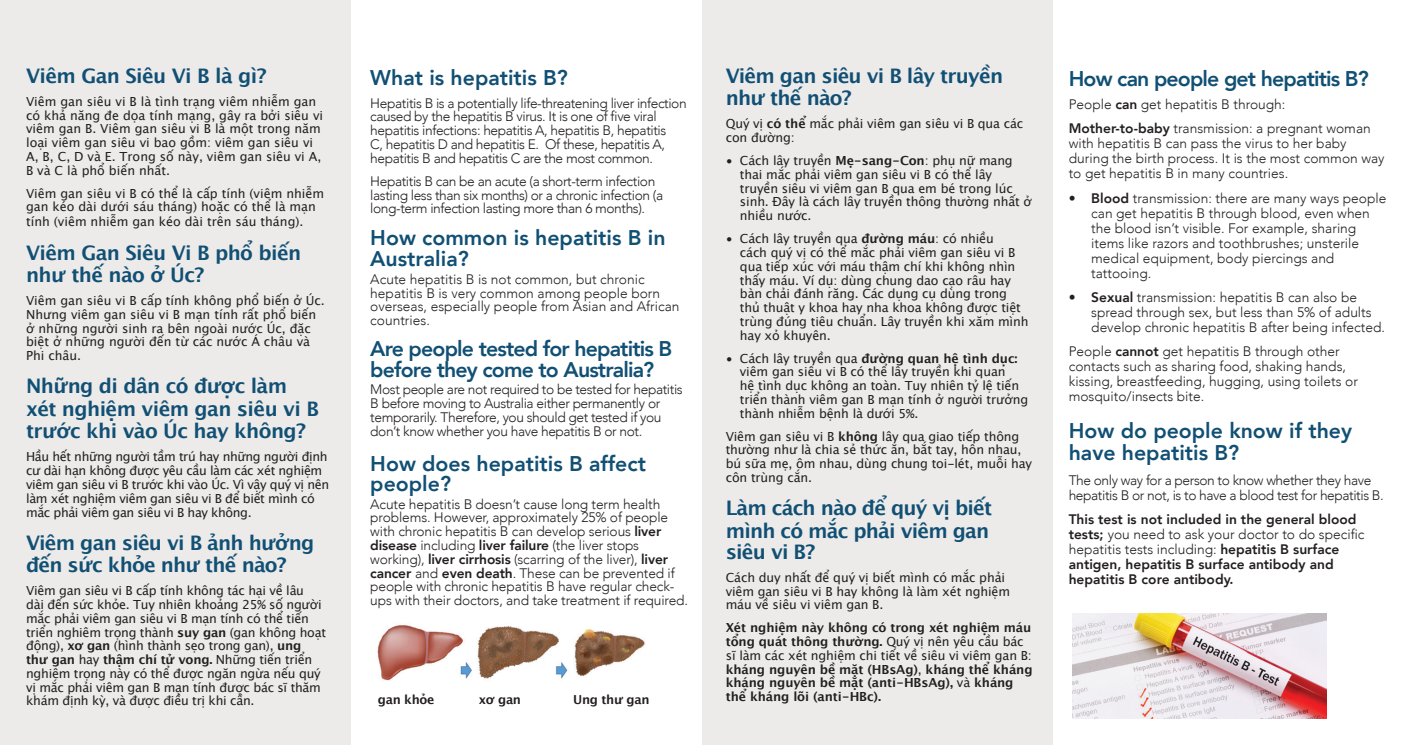
<style>
.page{position:relative;width:1404px;height:745px;background:#fff}
.page>*{position:absolute;margin:0;border:0;box-sizing:border-box;transform-origin:0 0}
.t1{font:800 21.25px/21.2px "Avenir";color:#115074}
.t2{font:800 21.25px/21.2px "Avenir";letter-spacing:-.04em;color:#115074}
.t3{font:700 20px/22.5px "Lucida Grande";letter-spacing:-.04em;color:#115074}
.t4{font:300 13.75px/15px "Avenir";letter-spacing:-.01em;color:#231f20}
.t5{font:300 13.75px/13.8px "Avenir";letter-spacing:-.03em;color:#231f20}
.t6{font:800 13.75px/15px "Avenir";color:#231f20}
.t7{font:12.5px/13.8px "Lucida Grande";letter-spacing:-.01em;color:#231f20}
.t8{font:700 12.5px/13.8px "Lucida Grande";letter-spacing:-.01em;color:#231f20}
.t9{font:12.5px/13.8px "Lucida Grande";letter-spacing:-.03em;color:#231f20}
.t10{font:700 12.38px "Lucida Grande";letter-spacing:-.025em;color:#231f20}
.s1{font-weight:700}
.s2{font-weight:400}
.s3{font-weight:800}
.s4{font-weight:300}
</style>
<div class="page">
<div style="left:0;top:0;width:351px;height:744px;background:#edebea"></div>
<div style="left:702px;top:0;width:350px;height:744px;background:#edebea"></div>
<img style="left:1072px;top:613px;width:254px;height:105px">
<img style="left:377px;top:625px;width:268px;height:56px">
<p class="t3" style="left:26px;top:64px;width:242px">Viêm Gan Siêu Vi B là gì?</p>
<p class="t7" style="left:26px;top:95px;width:298px">Viêm gan siêu vi B là tình trạng viêm nhiễm gan có khả năng đe dọa tính mạng, gây ra bởi siêu vi viêm gan B. Viêm gan siêu vi B là một trong năm loại viêm gan siêu vi bao gồm: viêm gan siêu vi A, B, C, D và E. Trong số này, viêm gan siêu vi A, B và C là phổ biến nhất.</p>
<p class="t7" style="left:26px;top:186px;width:299px">Viêm gan siêu vi B có thể là cấp tính (viêm nhiễm gan kéo dài dưới sáu tháng) hoặc có thể là mạn</p>
<p class="t7" style="left:26px;top:215px;width:279px">tính (viêm nhiễm gan kéo dài trên sáu tháng).</p>
<p class="t3" style="left:26px;top:241px;width:277px">Viêm Gan Siêu Vi B phổ biến như thế nào ở Úc?</p>
<p class="t7" style="left:26px;top:294px;width:300px">Viêm gan siêu vi B cấp tính không phổ biến ở Úc.<br>Nhưng viêm gan siêu vi B mạn tính rất phổ biến ở những người sinh ra bên ngoài nước Úc, đặc biệt ở những người đến từ các nước Á châu và Phi châu.</p>
<p class="t3" style="left:26px;top:374px;width:294px">Những di dân có được làm xét nghiệm viêm gan siêu vi B trước khi vào Úc hay không?</p>
<p class="t9" style="left:26px;top:450px;width:304px">Hầu hết những người tầm trú hay những người định cư dài hạn không được yêu cầu làm các xét nghiệm viêm gan siêu vi B trước khi vào Úc. Vì vậy quý vị nên làm xét nghiệm viêm gan siêu vi B để biết mình có mắc phải viêm gan siêu vi B hay không.</p>
<p class="t3" style="left:26px;top:530px;width:290px">Viêm gan siêu vi B ảnh hưởng đến sức khỏe như thế nào?</p>
<p class="t7" style="left:26px;top:583px;width:301px">Viêm gan siêu vi B cấp tính không tác hại về lâu<br>dài đến sức khỏe. Tuy nhiên khoảng 25% số người mắc phải viêm gan siêu vi B mạn tính có thể tiến triển nghiêm trọng thành <span class="s1">suy gan</span> (gan không hoạt động), <span class="s1">xơ gan</span> (hình thành sẹo trong gan), <span class="s1">ung thư gan</span> hay <span class="s1">thậm chí tử vong.</span> Những tiến triển nghiêm trọng này có thể được ngăn ngừa nếu quý vị mắc phải viêm gan B mạn tính được bác sĩ thăm khám định kỳ, và được điều trị khi cần.</p>
<p class="t3" style="left:725px;top:64px;width:279px">Viêm gan siêu vi B lây truyền như thế nào?</p>
<p class="t7" style="left:725px;top:117px;width:299px">Quý vị <span class="s1">có thể</span> mắc phải viêm gan siêu vi B qua các con đường:</p>
<p class="t7" style="left:740px;top:154px;width:293px;text-indent:-14px">• Cách lây truyền <span class="s1">Mẹ-sang-Con</span>: phụ nữ mang thai mắc phải viêm gan siêu vi B có thể lây truyền siêu vi viêm gan B qua em bé trong lúc sinh. Đây là cách lây truyền thông thường nhất ở nhiều nước.</p>
<p class="t7" style="left:740px;top:232px;width:290px;text-indent:-14px">• Cách lây truyền qua <span class="s1">đường máu</span>: có nhiều<br>cách quý vị có thể mắc phải viêm gan siêu vi B qua tiếp xúc với máu thậm chí khi không nhìn thấy máu. Ví dụ: dùng chung dao cạo râu hay bàn chải đánh răng. Các dụng cụ dùng trong thủ thuật y khoa hay nha khoa không được tiệt trùng đúng tiêu chuẩn. Lây truyền khi xăm mình hay xỏ khuyên.</p>
<p class="t7" style="left:740px;top:351px;width:290px;text-indent:-14px">• Cách lây truyền qua <span class="s1">đường quan hệ tình dục: </span>viêm gan siêu vi B có thể lây truyền khi quan<br>hệ tình dục không an toàn. Tuy nhiên tỷ lệ tiến triển thành viêm gan B mạn tính ở người trưởng thành nhiễm bệnh là dưới 5%.</p>
<p class="t7" style="left:725px;top:429px;width:308px">Viêm gan siêu vi B <span class="s1">không</span> lây qua giao tiếp thông thường như là chia sẻ thức ăn, bắt tay, hôn nhau, bú sữa mẹ, ôm nhau, dùng chung toi-lét, muỗi hay côn trùng cắn.</p>
<p class="t3" style="left:725px;top:496px;width:268px;line-height:21.9px">Làm cách nào để quý vị biết mình có mắc phải viêm gan siêu vi B?</p>
<p class="t7" style="left:725px;top:570px;width:286px">Cách duy nhất để quý vị biết mình có mắc phải viêm gan siêu vi B hay không là làm xét nghiệm máu về siêu vi viêm gan B.</p>
<p class="t8" style="left:725px;top:620px;width:308px">Xét nghiệm này không có trong xét nghiệm máu tổng quát thông thường. <span class="s2">Quý vị nên yêu cầu bác sĩ làm các xét nghiệm chi tiết về siêu vi viêm gan B: </span>kháng nguyên bề mặt (HBsAg)<span class="s2">,</span> kháng thể kháng kháng nguyên bề mặt (anti-HBsAg), <span class="s2">và</span> kháng</p>
<p class="t1" style="left:370px;top:67px;width:199px">What is hepatitis B?</p>
<p class="t5" style="left:370px;top:96px;width:318px">Hepatitis B is a potentially life-threatening liver infection caused by the hepatitis B virus. It is one of five viral hepatitis infections: hepatitis A, hepatitis B, hepatitis<br>C, hepatitis D and hepatitis E. Of these, hepatitis A, hepatitis B and hepatitis C are the most common.</p>
<p class="t5" style="left:370px;top:174px;width:294px">Hepatitis B can be an acute (a short-term infection lasting less than six months) or a chronic infection (a long-term infection lasting more than 6 months).</p>
<p class="t1" style="left:370px;top:227px;width:297px">How common is hepatitis B in<br>Australia?</p>
<p class="t4" style="left:370px;top:272px;width:311px;line-height:13.8px">Acute hepatitis B is not common, but chronic hepatitis B is very common among people born overseas, especially people from Asian and African countries.</p>
<p class="t2" style="left:370px;top:337px;width:303px">Are people tested for hepatitis B before they come to Australia?</p>
<p class="t5" style="left:370px;top:382px;width:314px">Most people are not required to be tested for hepatitis B before moving to Australia either permanently or temporarily. Therefore, you should get tested if you don’t know whether you have hepatitis B or not.</p>
<p class="t1" style="left:370px;top:453px;width:277px;line-height:20px">How does hepatitis B affect people?</p>
<p class="t4" style="left:370px;top:496px;width:319px;line-height:13.8px">Acute hepatitis B doesn’t cause long term health problems. However, approximately 25% of people with chronic hepatitis B can develop serious <span class="s3">liver disease</span> including <span class="s3">liver failure</span> (the liver stops working), <span class="s3">liver cirrhosis</span> (scarring of the liver), <span class="s3">liver cancer</span> and <span class="s3">even death</span>. These can be prevented if people with chronic hepatitis B have regular check&shy;ups with their doctors, and take treatment if required.</p>
<p class="t10" style="left:378px;top:689px;width:58px">gan khỏe</p>
<p class="t10" style="left:478px;top:689px;width:44px">xơ gan</p>
<p class="t10" style="left:573px;top:689px;width:78px">Ung thư gan</p>
<p class="t8" style="left:725px;top:689px;width:157px">thể kháng lõi (anti-HBc).</p>
<p class="t2" style="left:1068px;top:68px;width:301px">How can people get hepatitis B?</p>
<p class="t4" style="left:1068px;top:97px;width:218px">People <span class="s3">can</span> get hepatitis B through:</p>
<p class="t4" style="left:1068px;top:121px;width:317px"><span class="s3">Mother-to-baby</span> transmission: a pregnant woman with hepatitis B can pass the virus to her baby during the birth process. It is the most common way to get hepatitis B in many countries.</p>
<p class="t4" style="left:1091px;top:190px;width:297px;text-indent:-22px"><span class="s3">• Blood</span> transmission: there are many ways people can get hepatitis B through blood, even when the blood isn’t visible. For example, sharing items like razors and toothbrushes; unsterile medical equipment, body piercings and tattooing.</p>
<p class="t4" style="left:1091px;top:289px;width:295px;text-indent:-22px"><span class="s3">• Sexual</span> transmission: hepatitis B can also be spread through sex, but less than 5% of adults develop chronic hepatitis B after being infected.</p>
<p class="t4" style="left:1068px;top:343px;width:291px">People <span class="s3">cannot</span> get hepatitis B through other contacts such as sharing food, shaking hands, kissing, breastfeeding, hugging, using toilets or mosquito/insects bite.</p>
<p class="t1" style="left:1068px;top:419px;width:285px;line-height:22.5px">How do people know if they have hepatitis B?</p>
<p class="t5" style="left:1068px;top:472px;width:316px;line-height:15px">The only way for a person to know whether they have hepatitis B or not, is to have a blood test for hepatitis B.</p>
<p class="t6" style="left:1068px;top:511px;width:297px">This test is not included in the general blood tests; <span class="s4">you need to ask your doctor to do specific hepatitis tests including:</span> hepatitis B surface antigen, hepatitis B surface antibody and hepatitis B core antibody.</p>
</div>
